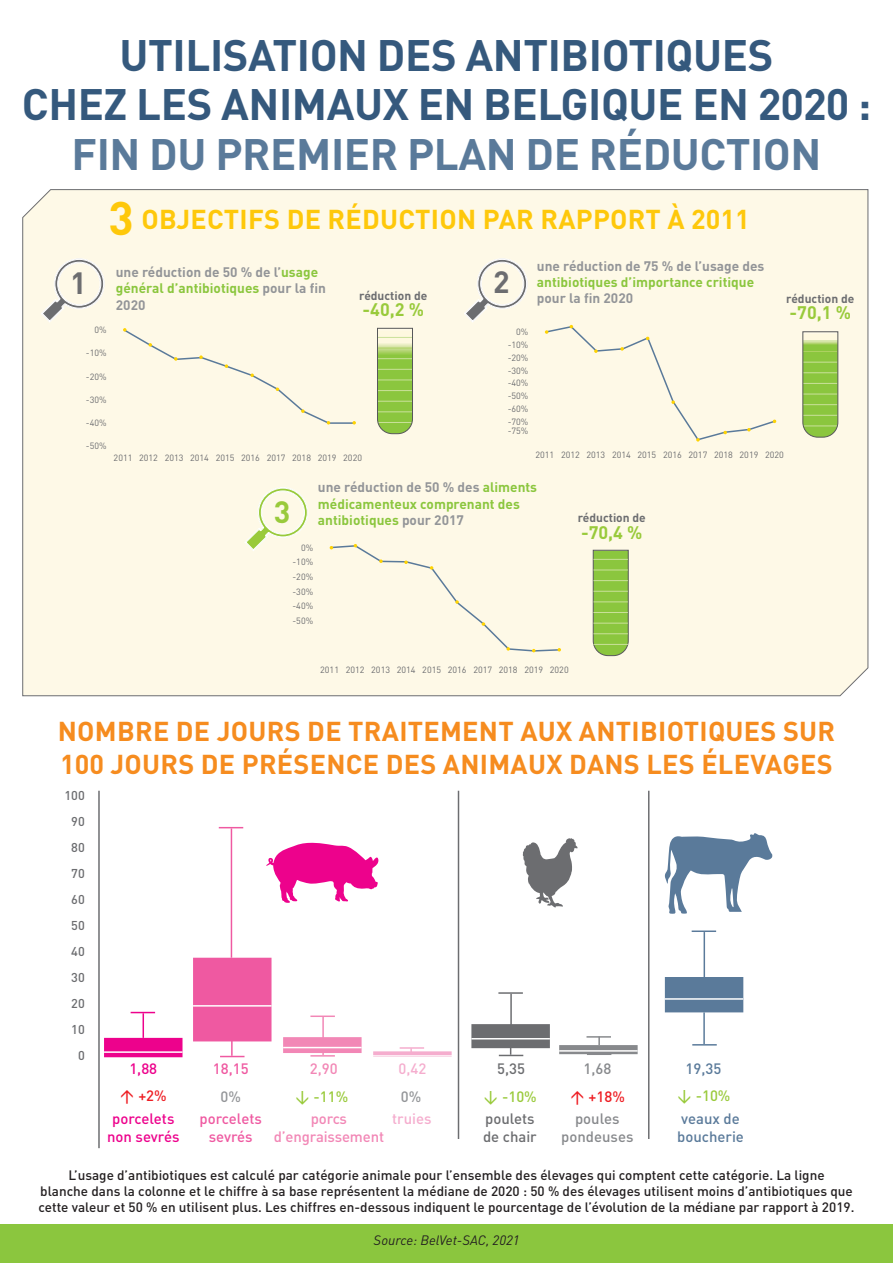
<style>
.page{position:relative;width:893px;height:1263px;background:#fff}
.page>*{position:absolute;margin:0;border:0;box-sizing:border-box;transform-origin:0 0}
.t1{font:700 46.5px "DINOT";color:#fec80b}
.t2{font:700 43.5px/49.5px "DINOT";letter-spacing:-.01em;color:#35597d;text-align:center}
.t3{font:700 43.5px "DINOT";letter-spacing:-.01em;color:#5a7a9a}
.t4{font:700 30.45px "DINOT";color:#6c6d70}
.t5{font:700 30.45px "DINOT";color:#99ca3b}
.t6{font:700 27px/32.4px "DINOT";letter-spacing:.01em;color:#f68c1f}
.t7{font:700 27px "DINOT";letter-spacing:.01em;color:#fec80b}
.t8{font:700 18px "DINOT";color:#99ca3b}
.t9{font:500 14.85px/17.9px "DINOT";letter-spacing:-.01em;color:#f287b6;text-align:center}
.t10{font:500 14.85px/17.9px "DINOT";color:#ed028c;text-align:center}
.t11{font:500 14.85px/17.9px "DINOT";color:#5a7a9a}
.t12{font:500 14.85px/17.9px "DINOT";color:#ef59a1;text-align:center}
.t13{font:500 14.85px/17.9px "DINOT";color:#87898c;text-align:center}
.t14{font:500 14.85px/17.9px "DINOT";color:#6c6d70}
.t15{font:500 14.85px "DINOT";color:#99ca3b}
.t16{font:500 14.85px "DINOT";color:#f5adce}
.t17{font:500 14.85px "DINOT";color:#ee1d23}
.t18{font:500 14.85px "DINOT";color:#939598}
.t19{font:700 13.65px/16.4px "DINOT";color:#8bc63e}
.t20{font:700 13.65px/16.4px "DINOT";color:#939598}
.t21{font:500 13.5px/16.2px "DINOT";color:#231f20;text-align:center}
.t22{font:italic 13.5px "DINOT";color:#231f20}
.t23{font:500 12.75px/26.1px "DINOT";color:#6c6d70;text-align:right}
.t24{font:700 12px "DINOT";color:#6c6d70}
.t25{font:9px/12.8px "DINOT";color:#6c6d70;text-align:justify}
.s1{color:#8bc63e}
.s2{color:#939598}
</style>
<div class="page">
<div style="left:22px;top:189px;width:847px;height:507px;background:#fef9e7"></div>
<div style="left:0;top:1225px;width:893px;height:38px;background:#8bc63e"></div>
<svg style="left:42px;top:259px;width:62px;height:63px;background:#ece8db"></svg>
<svg style="left:245px;top:487px;width:63px;height:64px;background:#f2f4d5"></svg>
<hr style="left:231px;top:1031px;width:2px;height:25px;background:#ef59a1">
<hr style="left:703px;top:1012px;width:2px;height:32px;background:#5a7a9a">
<hr style="left:322px;top:1016px;width:2px;height:39px;background:#f287b6">
<hr style="left:510px;top:994px;width:2px;height:31px;background:#6c6d70">
<hr style="left:704px;top:932px;width:1px;height:45px;background:#5a7a9a">
<svg style="left:220px;top:1056px;width:25px;height:1px"></svg>
<hr style="left:587px;top:1053px;width:24px;height:2px;background:#87898c">
<svg style="left:692px;top:1044px;width:25px;height:1px"></svg>
<hr style="left:310px;top:1015px;width:25px;height:2px;background:#f287b6">
<hr style="left:498px;top:992px;width:25px;height:2px;background:#6c6d70">
<hr style="left:692px;top:930px;width:24px;height:2px;background:#5a7a9a">
<hr style="left:400px;top:1047px;width:24px;height:2px;background:#f5adce">
<div style="left:193px;top:958px;width:79px;height:83px;background:#ef59a1"></div>
<svg style="left:283px;top:1037px;width:79px;height:19px"></svg>
<svg style="left:471px;top:1024px;width:79px;height:32px"></svg>
<div style="left:665px;top:977px;width:78px;height:35px;background:#5a7a9a"></div>
<svg style="left:559px;top:1036px;width:79px;height:18px"></svg>
<svg style="left:373px;top:1048px;width:79px;height:7px"></svg>
<hr style="left:193px;top:1005px;width:79px;height:1px;background:#fff">
<hr style="left:283px;top:1047px;width:79px;height:1px;background:#fff">
<hr style="left:471px;top:1038px;width:79px;height:1px;background:#fff">
<hr style="left:559px;top:1050px;width:79px;height:2px;background:#fff">
<hr style="left:665px;top:998px;width:78px;height:2px;background:#fff">
<hr style="left:231px;top:828px;width:1px;height:130px;background:#ef59a1">
<svg style="left:104px;top:1012px;width:79px;height:45px"></svg>
<svg style="left:219px;top:827px;width:24px;height:1px"></svg>
<svg style="left:266px;top:842px;width:113px;height:61px"></svg>
<hr style="left:98px;top:791px;width:2px;height:357px;background:#6c6d70">
<hr style="left:458px;top:791px;width:1px;height:348px;background:#6c6d70">
<hr style="left:648px;top:791px;width:1px;height:348px;background:#6c6d70">
<svg style="left:523px;top:838px;width:55px;height:69px"></svg>
<svg style="left:664px;top:833px;width:108px;height:81px"></svg>
<svg style="left:464px;top:259px;width:63px;height:63px;background:#ece8db"></svg>
<svg style="left:377px;top:327px;width:36px;height:108px;background:#a3ca67"></svg>
<svg style="left:802px;top:331px;width:37px;height:107px;background:#9bc75d"></svg>
<svg style="left:592px;top:549px;width:37px;height:107px;background:#90c24c"></svg>
<hr style="left:593px;top:644px;width:35px;height:1px;background:#cae19a">
<hr style="left:593px;top:633px;width:35px;height:1px;background:#cae19a">
<hr style="left:593px;top:623px;width:35px;height:1px;background:#cae19a">
<hr style="left:593px;top:612px;width:35px;height:1px;background:#cae19a">
<hr style="left:593px;top:602px;width:35px;height:1px;background:#cae19a">
<hr style="left:593px;top:591px;width:35px;height:1px;background:#cae19a">
<hr style="left:593px;top:580px;width:35px;height:1px;background:#cae19a">
<hr style="left:593px;top:570px;width:35px;height:1px;background:#cae19a">
<hr style="left:593px;top:559px;width:35px;height:1px;background:#cae19a">
<div style="left:123px;top:328px;width:233px;height:97px;background:#fef9e7"></div>
<div style="left:545px;top:325px;width:232px;height:117px;background:#fef9e7"></div>
<div style="left:330px;top:544px;width:231px;height:108px;background:#fef9e7"></div>
<h2 class="t2" style="left:22px;top:29px;width:851px">UTILISATION DES ANTIBIOTIQUES<br>CHEZ LES ANIMAUX EN BELGIQUE EN 2020 :</h2>
<h2 class="t3" style="left:72px;top:126px;width:751px">FIN DU PREMIER PLAN DE RÉDUCTION</h2>
<h1 class="t1" style="left:108px;top:188px;width:27px">3</h1>
<h3 class="t7" style="left:141px;top:202px;width:610px">OBJECTIFS DE RÉDUCTION PAR RAPPORT À 2011</h3>
<h3 class="t4" style="left:70px;top:263px;width:18px">1</h3>
<p class="t20" style="left:116px;top:263px;width:212px">une réduction de 50 % de l’<span class="s1">usage général d’antibiotiques</span> pour la fin<br>2020</p>
<p class="t20" style="left:537px;top:257px;width:229px">une réduction de 75 % de l’usage des</p>
<h3 class="t4" style="left:493px;top:262px;width:18px">2</h3>
<p class="t19" style="left:537px;top:273px;width:219px">antibiotiques d’importance critique</p>
<p class="t20" style="left:537px;top:290px;width:98px">pour la fin 2020</p>
<p class="t24" style="left:359px;top:287px;width:70px">réduction de</p>
<p class="t24" style="left:786px;top:291px;width:70px">réduction de</p>
<h3 class="t8" style="left:790px;top:301px;width:63px">-70,1 %</h3>
<h3 class="t8" style="left:363px;top:298px;width:63px">-40,2 %</h3>
<p class="t25" style="left:94px;top:323px;width:14px">0%</p>
<p class="t25" style="left:86px;top:346px;width:22px">-10%</p>
<p class="t25" style="left:86px;top:370px;width:22px">-20%</p>
<p class="t25" style="left:86px;top:393px;width:22px">-30%</p>
<p class="t25" style="left:86px;top:416px;width:22px">-40%</p>
<p class="t25" style="left:86px;top:439px;width:22px">-50%</p>
<p class="t25" style="left:114px;top:451px;width:250px">2011 2012 2013 2014 2015 2016 2017 2018 2019 2020</p>
<p class="t25" style="left:508px;top:325px;width:22px;text-indent:9px">0% -10% -20% -30% -40% -50% -60% -70%</p>
<p class="t25" style="left:508px;top:424px;width:22px">-75%</p>
<p class="t25" style="left:535px;top:448px;width:250px">2011 2012 2013 2014 2015 2016 2017 2018 2019 2020</p>
<h3 class="t5" style="left:274px;top:492px;width:18px">3</h3>
<p class="t19" style="left:318px;top:479px;width:221px"><span class="s2">une réduction de 50 % des</span> aliments médicamenteux comprenant des antibiotiques <span class="s2">pour 2017</span></p>
<p class="t25" style="left:292px;top:540px;width:22px;line-height:14.5px;text-indent:9px">0% -10% -20% -30% -40% -50%</p>
<p class="t24" style="left:578px;top:510px;width:70px">réduction de</p>
<h3 class="t8" style="left:581px;top:520px;width:63px">-70,4 %</h3>
<p class="t25" style="left:320px;top:663px;width:250px">2011 2012 2013 2014 2015 2016 2017 2018 2019 2020</p>
<h3 class="t6" style="left:58px;top:715px;width:779px">NOMBRE DE JOURS DE TRAITEMENT AUX ANTIBIOTIQUES SUR<br>100 JOURS DE PRÉSENCE DES ANIMAUX DANS LES ÉLEVAGES</h3>
<p class="t23" style="left:64px;top:782px;width:22px">100<br>90<br>80<br>70<br>60<br>50<br>40<br>30<br>20<br>10<br>0</p>
<p class="t12" style="left:213px;top:1059px;width:37px">18,15</p>
<p class="t9" style="left:310px;top:1059px;width:29px">2,90</p>
<p class="t16" style="left:398px;top:1059px;width:29px">0,42</p>
<p class="t14" style="left:497px;top:1059px;width:29px">5,35</p>
<p class="t13" style="left:583px;top:1059px;width:29px">1,68</p>
<p class="t11" style="left:685px;top:1059px;width:37px">19,35</p>
<p class="t10" style="left:129px;top:1059px;width:29px">1,88</p>
<p class="t17" style="left:120px;top:1086px;width:49px">↑ +2%</p>
<p class="t18" style="left:220px;top:1087px;width:22px">0%</p>
<p class="t15" style="left:295px;top:1087px;width:55px">↓ -11%</p>
<p class="t18" style="left:401px;top:1087px;width:22px">0%</p>
<p class="t15" style="left:483px;top:1087px;width:55px">↓ -10%</p>
<p class="t17" style="left:570px;top:1087px;width:57px">↑ +18%</p>
<p class="t15" style="left:677px;top:1086px;width:55px">↓ -10%</p>
<p class="t10" style="left:107px;top:1109px;width:74px">porcelets non sevrés</p>
<p class="t12" style="left:200px;top:1109px;width:64px">porcelets sevrés</p>
<p class="t9" style="left:274px;top:1109px;width:112px">porcs d’engraissement</p>
<p class="t16" style="left:392px;top:1109px;width:41px">truies</p>
<p class="t14" style="left:483px;top:1109px;width:55px">poulets de chair</p>
<p class="t13" style="left:561px;top:1109px;width:74px">poules pondeuses</p>
<p class="t11" style="left:677px;top:1109px;width:68px">veaux de boucherie</p>
<p class="t21" style="left:38px;top:1166px;width:817px">L’usage d’antibiotiques est calculé par catégorie animale pour l’ensemble des élevages qui comptent cette catégorie. La ligne<br>blanche dans la colonne et le chiffre à sa base représentent la médiane de 2020 : 50 % des élevages utilisent moins d’antibiotiques que cette valeur et 50 % en utilisent plus. Les chiffres en-dessous indiquent le pourcentage de l’évolution de la médiane par rapport à 2019.</p>
<p class="t22" style="left:374px;top:1231px;width:147px">Source: BelVet-SAC, 2021</p>
</div>
